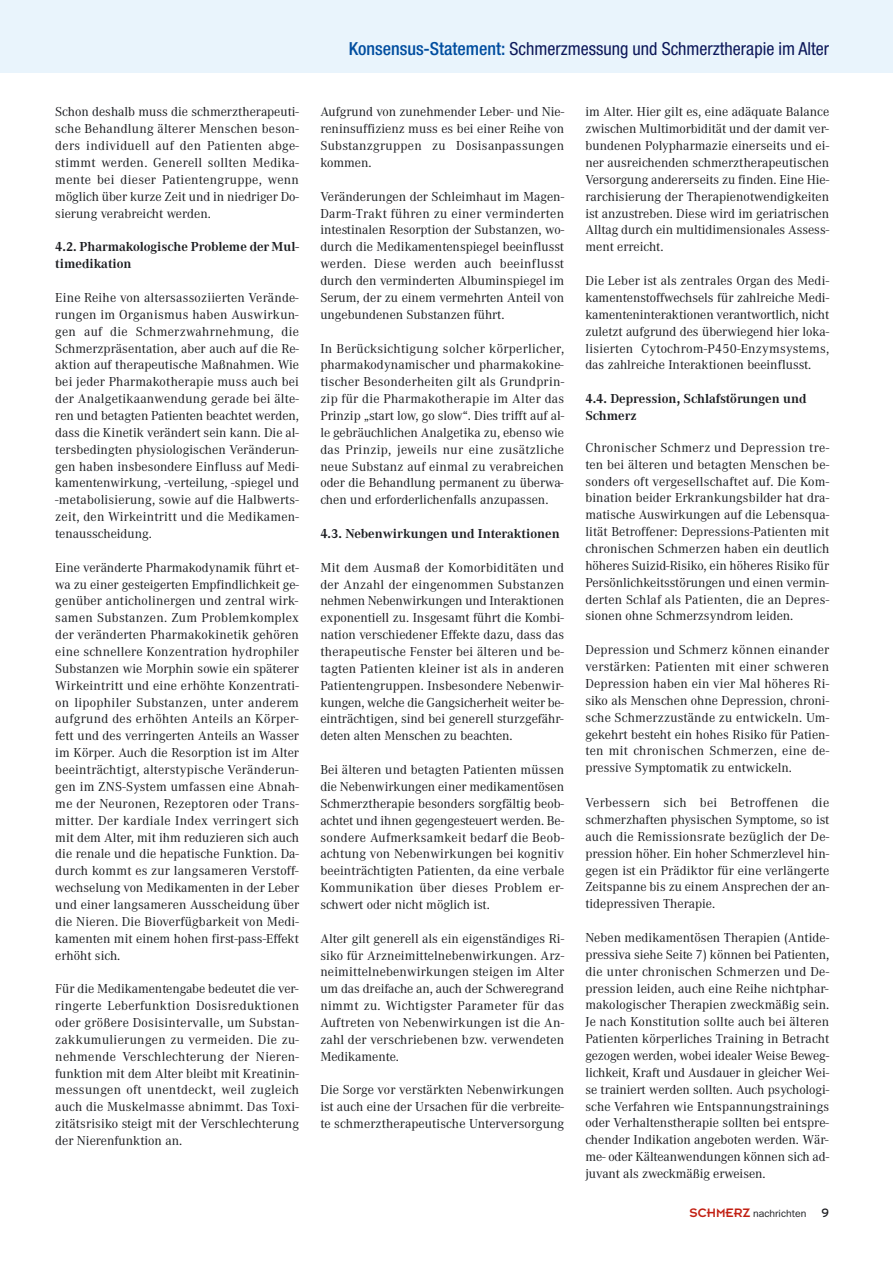
<style>
.page{position:relative;width:893px;height:1263px;background:#fff}
.page>*{position:absolute;margin:0;border:0;box-sizing:border-box;transform-origin:0 0}
.t1{font:condensed 18px "Helvetica Neue";color:#0c1759}
.t2{font:13.5px/16.8px "Corporate A";color:#1b1c20;text-align:justify}
.t3{font:700 13.5px/16.8px "Corporate A";color:#1b1c20}
.t4{font:12px "Interstate";color:#1b1c20}
.t5{font:10.5px "Franklin Gothic";color:#1b1c20}
.s1{font-weight:500;color:#004d9f}
.s2{font-family:"Insignia";font-size:13.5px;color:#c22013}
</style>
<div class="page">
<div style="left:0;top:0;width:893px;height:72px;background:#e9f4fc"></div>
<p class="t2" style="left:55px;top:105px;width:245px">Schon deshalb muss die schmerztherapeuti&shy;sche Behandlung älterer Menschen beson&shy;ders individuell auf den Patienten abge&shy;stimmt werden. Generell sollten Medika&shy;mente bei dieser Patientengruppe, wenn möglich über kurze Zeit und in niedriger Do&shy;sierung verabreicht werden.</p>
<p class="t3" style="left:55px;top:240px;width:245px">4.2. Pharmakologische Probleme der Mul&shy;timedikation</p>
<p class="t2" style="left:55px;top:290px;width:245px">Eine Reihe von altersassoziierten Verände&shy;rungen im Organismus haben Auswirkun&shy;gen auf die Schmerzwahrnehmung, die Schmerzpräsentation, aber auch auf die Re&shy;aktion auf therapeutische Maßnahmen. Wie bei jeder Pharmakotherapie muss auch bei der Analgetikaanwendung gerade bei älte&shy;ren und betagten Patienten beachtet werden, dass die Kinetik verändert sein kann. Die al&shy;tersbedingten physiologischen Veränderun&shy;gen haben insbesondere Einfluss auf Medi&shy;kamentenwirkung, -verteilung, -spiegel und -metabolisierung, sowie auf die Halbwerts&shy;zeit, den Wirkeintritt und die Medikamen&shy;tenausscheidung.</p>
<p class="t2" style="left:55px;top:560px;width:245px">Eine veränderte Pharmakodynamik führt et&shy;wa zu einer gesteigerten Empfindlichkeit ge&shy;genüber anticholinergen und zentral wirk&shy;samen Substanzen. Zum Problemkomplex der veränderten Pharmakokinetik gehören eine schnellere Konzentration hydrophiler Substanzen wie Morphin sowie ein späterer Wirkeintritt und eine erhöhte Konzentrati&shy;on lipophiler Substanzen, unter anderem aufgrund des erhöhten Anteils an Körper&shy;fett und des verringerten Anteils an Wasser im Körper. Auch die Resorption ist im Alter beeinträchtigt, alterstypische Veränderun&shy;gen im ZNS-System umfassen eine Abnah&shy;me der Neuronen, Rezeptoren oder Trans&shy;mitter. Der kardiale Index verringert sich mit dem Alter, mit ihm reduzieren sich auch die renale und die hepatische Funktion. Da&shy;durch kommt es zur langsameren Verstoff&shy;wechselung von Medikamenten in der Leber und einer langsameren Ausscheidung über die Nieren. Die Bioverfügbarkeit von Medi&shy;kamenten mit einem hohen first-pass-Effekt erhöht sich.</p>
<p class="t2" style="left:55px;top:982px;width:245px">Für die Medikamentengabe bedeutet die ver&shy;ringerte Leberfunktion Dosisreduktionen oder größere Dosisintervalle, um Substan&shy;zakkumulierungen zu vermeiden. Die zu&shy;nehmende Verschlechterung der Nieren&shy;funktion mit dem Alter bleibt mit Kreatinin&shy;messungen oft unentdeckt, weil zugleich auch die Muskelmasse abnimmt. Das Toxi&shy;zitätsrisiko steigt mit der Verschlechterung der Nierenfunktion an.</p>
<h1 class="t1" style="left:349px;top:43px;width:482px"><span class="s1">Konsensus-Statement:</span> Schmerzmessung und Schmerztherapie im Alter</h1>
<p class="t2" style="left:320px;top:105px;width:245px">Aufgrund von zunehmender Leber- und Nie&shy;reninsuffizienz muss es bei einer Reihe von Substanzgruppen zu Dosisanpassungen kommen.</p>
<p class="t2" style="left:320px;top:189px;width:245px">Veränderungen der Schleimhaut im Magen-Darm-Trakt führen zu einer verminderten intestinalen Resorption der Substanzen, wo&shy;durch die Medikamentenspiegel beeinflusst werden. Diese werden auch beeinflusst durch den verminderten Albuminspiegel im Serum, der zu einem vermehrten Anteil von ungebundenen Substanzen führt.</p>
<p class="t2" style="left:320px;top:341px;width:245px">In Berücksichtigung solcher körperlicher, pharmakodynamischer und pharmakokine&shy;tischer Besonderheiten gilt als Grundprin&shy;zip für die Pharmakotherapie im Alter das Prinzip „start low, go slow“. Dies trifft auf al&shy;le gebräuchlichen Analgetika zu, ebenso wie das Prinzip, jeweils nur eine zusätzliche neue Substanz auf einmal zu verabreichen oder die Behandlung permanent zu überwa&shy;chen und erforderlichenfalls anzupassen.</p>
<p class="t3" style="left:320px;top:526px;width:241px">4.3. Nebenwirkungen und Interaktionen</p>
<p class="t2" style="left:320px;top:560px;width:245px">Mit dem Ausmaß der Komorbiditäten und der Anzahl der eingenommen Substanzen nehmen Nebenwirkungen und Interaktionen exponentiell zu. Insgesamt führt die Kombi&shy;nation verschiedener Effekte dazu, dass das therapeutische Fenster bei älteren und be&shy;tagten Patienten kleiner ist als in anderen Patientengruppen. Insbesondere Nebenwir&shy;kungen, welche die Gangsicherheit weiter be&shy;einträchtigen, sind bei generell sturzgefähr&shy;deten alten Menschen zu beachten.</p>
<p class="t2" style="left:320px;top:762px;width:245px">Bei älteren und betagten Patienten müssen die Nebenwirkungen einer medikamentösen Schmerztherapie besonders sorgfältig beob&shy;achtet und ihnen gegengesteuert werden. Be&shy;sondere Aufmerksamkeit bedarf die Beob&shy;achtung von Nebenwirkungen bei kognitiv beeinträchtigten Patienten, da eine verbale Kommunikation über dieses Problem er&shy;schwert oder nicht möglich ist.</p>
<p class="t2" style="left:320px;top:931px;width:245px">Alter gilt generell als ein eigenständiges Ri&shy;siko für Arzneimittelnebenwirkungen. Arz&shy;neimittelnebenwirkungen steigen im Alter um das dreifache an, auch der Schweregrand nimmt zu. Wichtigster Parameter für das Auftreten von Nebenwirkungen ist die An&shy;zahl der verschriebenen bzw. verwendeten Medikamente.</p>
<p class="t2" style="left:320px;top:1083px;width:245px">Die Sorge vor verstärkten Nebenwirkungen ist auch eine der Ursachen für die verbreite&shy;te schmerztherapeutische Unterversorgung</p>
<p class="t2" style="left:585px;top:105px;width:245px">im Alter. Hier gilt es, eine adäquate Balance zwischen Multimorbidität und der damit ver&shy;bundenen Polypharmazie einerseits und ei&shy;ner ausreichenden schmerztherapeutischen Versorgung andererseits zu finden. Eine Hie&shy;rarchisierung der Therapienotwendigkeiten ist anzustreben. Diese wird im geriatrischen Alltag durch ein multidimensionales Assess&shy;ment erreicht.</p>
<p class="t2" style="left:585px;top:273px;width:245px">Die Leber ist als zentrales Organ des Medi&shy;kamentenstoffwechsels für zahlreiche Medi&shy;kamenteninteraktionen verantwortlich, nicht zuletzt aufgrund des überwiegend hier loka&shy;lisierten Cytochrom-P450-Enzymsystems, das zahlreiche Interaktionen beeinflusst.</p>
<p class="t3" style="left:585px;top:391px;width:223px">4.4. Depression, Schlafstörungen und<br>Schmerz</p>
<p class="t2" style="left:585px;top:440px;width:245px">Chronischer Schmerz und Depression tre&shy;ten bei älteren und betagten Menschen be&shy;sonders oft vergesellschaftet auf. Die Kom&shy;bination beider Erkrankungsbilder hat dra&shy;matische Auswirkungen auf die Lebensqua&shy;lität Betroffener: Depressions-Patienten mit chronischen Schmerzen haben ein deutlich höheres Suizid-Risiko, ein höheres Risiko für Persönlichkeitsstörungen und einen vermin&shy;derten Schlaf als Patienten, die an Depres&shy;sionen ohne Schmerzsyndrom leiden.</p>
<p class="t2" style="left:585px;top:642px;width:245px">Depression und Schmerz können einander verstärken: Patienten mit einer schweren Depression haben ein vier Mal höheres Ri&shy;siko als Menschen ohne Depression, chroni&shy;sche Schmerzzustände zu entwickeln. Um&shy;gekehrt besteht ein hohes Risiko für Patien&shy;ten mit chronischen Schmerzen, eine de&shy;pressive Symptomatik zu entwickeln.</p>
<p class="t2" style="left:585px;top:795px;width:245px">Verbessern sich bei Betroffenen die schmerzhaften physischen Symptome, so ist auch die Remissionsrate bezüglich der De&shy;pression höher. Ein hoher Schmerzlevel hin&shy;gegen ist ein Prädiktor für eine verlängerte Zeitspanne bis zu einem Ansprechen der an&shy;tidepressiven Therapie.</p>
<p class="t2" style="left:585px;top:930px;width:245px">Neben medikamentösen Therapien (Antide&shy;pressiva siehe Seite 7) können bei Patienten, die unter chronischen Schmerzen und De&shy;pression leiden, auch eine Reihe nichtphar&shy;makologischer Therapien zweckmäßig sein.<br>Je nach Konstitution sollte auch bei älteren Patienten körperliches Training in Betracht gezogen werden, wobei idealer Weise Beweg&shy;lichkeit, Kraft und Ausdauer in gleicher Wei&shy;se trainiert werden sollten. Auch psychologi&shy;sche Verfahren wie Entspannungstrainings oder Verhaltenstherapie sollten bei entspre&shy;chender Indikation angeboten werden. Wär&shy;me- oder Kälteanwendungen können sich ad&shy;juvant als zweckmäßig erweisen.</p>
<p class="t5" style="left:690px;top:1210px;width:118px"><span class="s2">SCHMERZ</span> nachrichten</p>
<p class="t4" style="left:822px;top:1208px;width:9px">9</p>
</div>
